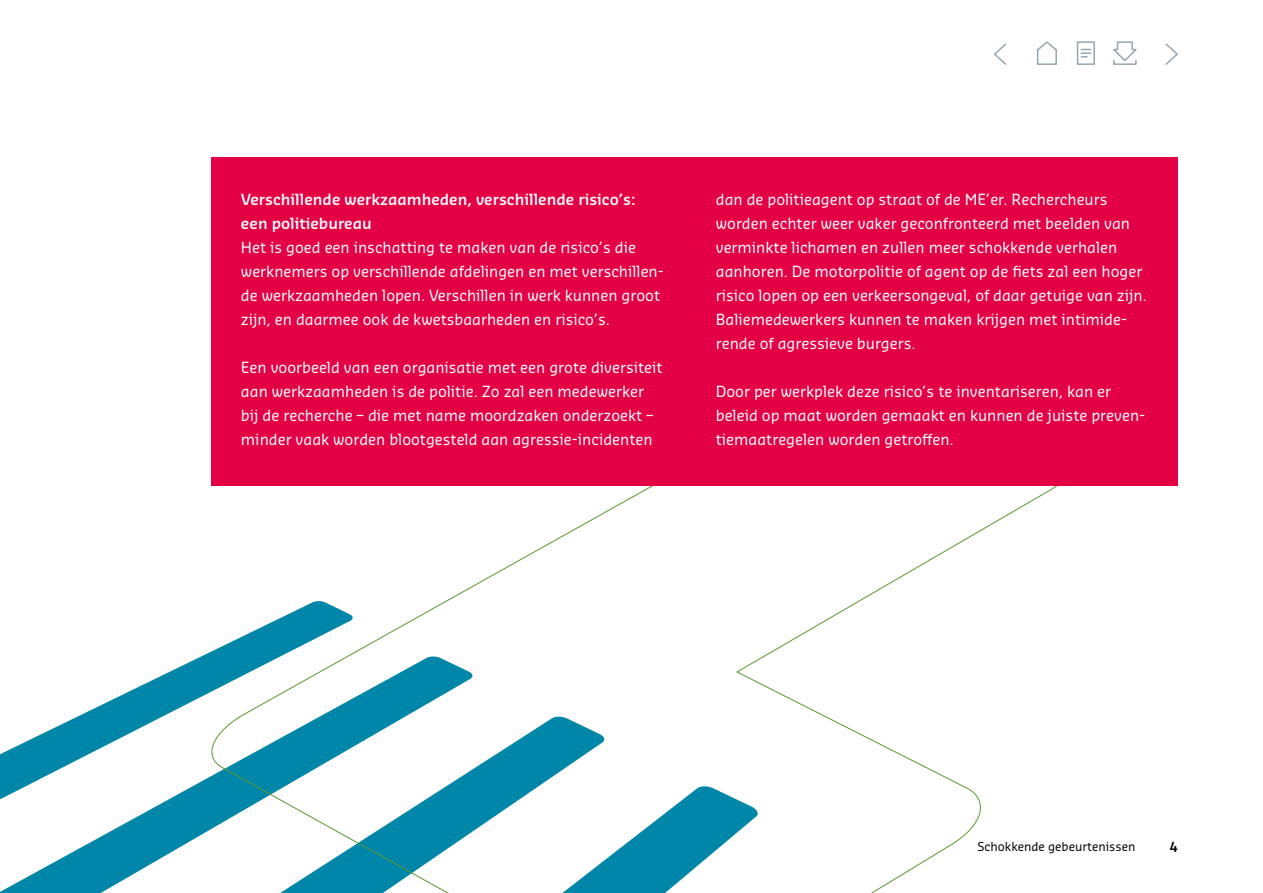
<style>
.page{position:relative;width:1263px;height:893px;background:#fff}
.page>*{position:absolute;margin:0;border:0;box-sizing:border-box;transform-origin:0 0}
.t1{font:15px/24px "Sansa Pro";color:#fff}
.t2{font:600 15px/24px "Sansa Pro";color:#fff}
.t3{font:600 13.5px "Sansa Pro";color:#000}
.t4{font:12px "Sansa Pro";color:#000}
</style>
<div class="page">
<svg style="left:0;top:656px;width:202px;height:237px"></svg>
<svg style="left:202px;top:486px;width:856px;height:407px"></svg>
<div style="left:211px;top:157px;width:967px;height:329px;background:#e40045"></div>
<svg style="left:1165px;top:43px;width:13px;height:22px"></svg>
<svg style="left:994px;top:43px;width:13px;height:22px"></svg>
<svg style="left:1076px;top:41px;width:19px;height:24px"></svg>
<svg style="left:1036px;top:41px;width:21px;height:24px"></svg>
<svg style="left:1113px;top:41px;width:24px;height:24px"></svg>
<p class="t2" style="left:241px;top:187px;width:396px">Verschillende werkzaamheden, verschillende risico’s: een politiebureau</p>
<p class="t1" style="left:241px;top:235px;width:424px">Het is goed een inschatting te maken van de risico’s die werknemers op verschillende afdelingen en met verschillen&shy;de werkzaamheden lopen. Verschillen in werk kunnen groot zijn, en daarmee ook de kwetsbaarheden en risico’s.</p>
<p class="t1" style="left:241px;top:355px;width:423px">Een voorbeeld van een organisatie met een grote diversiteit aan werkzaamheden is de politie. Zo zal een medewerker bij de recherche – die met name moordzaken onderzoekt – minder vaak worden blootgesteld aan agressie-incidenten</p>
<p class="t1" style="left:716px;top:187px;width:432px">dan de politieagent op straat of de ME’er. Rechercheurs worden echter weer vaker geconfronteerd met beelden van verminkte lichamen en zullen meer schokkende verhalen aanhoren. De motorpolitie of agent op de fiets zal een hoger risico lopen op een verkeersongeval, of daar getuige van zijn.<br>Baliemedewerkers kunnen te maken krijgen met intimide&shy;rende of agressieve burgers.</p>
<p class="t1" style="left:716px;top:379px;width:431px">Door per werkplek deze risico’s te inventariseren, kan er beleid op maat worden gemaakt en kunnen de juiste preven&shy;tiemaatregelen worden getroffen.</p>
<p class="t4" style="left:977px;top:839px;width:159px">Schokkende gebeurtenissen</p>
<p class="t3" style="left:1169px;top:838px;width:10px">4</p>
</div>
